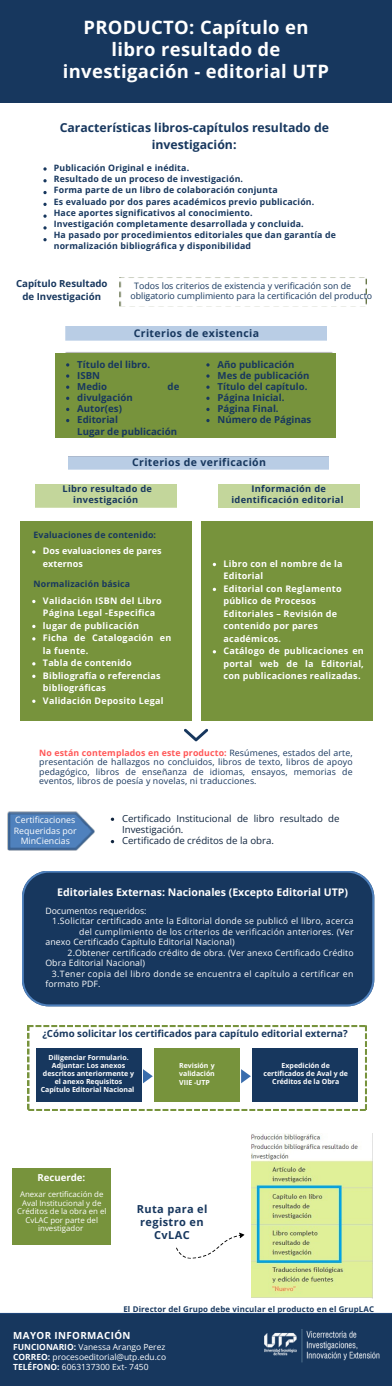
<style>
.page{position:relative;width:392px;height:1386px;background:#fff}
.page>*{position:absolute;margin:0;border:0;box-sizing:border-box;transform-origin:0 0}
.t1{font:700 18.38px/21.7px "Open Sans";letter-spacing:.02em;color:#fff;text-align:center}
.t2{font:700 12.25px/16.4px "Open Sans";color:#17375e;text-align:center}
.t3{font:700 11.03px/13.1px "Open Sans";letter-spacing:.035em;color:#17375e;text-align:center}
.t4{font:700 10.5px "Open Sans";color:#fff}
.t5{font:700 10.5px "Open Sans";letter-spacing:.035em;color:#17375e}
.t6{font:700 9.8px "Open Sans";letter-spacing:.04em;color:#fff}
.t7{font:700 9.71px "Open Sans";color:#17375e}
.t8{font:700 9.62px/11.2px "Open Sans";color:#17375e}
.t9{font:9.62px/11.2px "Open Sans";color:#10253f}
.t10{font:700 9.62px "Open Sans";color:#fff}
.t11{font:700 9.28px/10.5px "Open Sans";letter-spacing:.035em;color:#17375e;text-align:center}
.t12{font:700 9.01px/12.4px "Open Sans";letter-spacing:.025em;color:#fff}
.t13{font:700 9.01px/12.4px "Open Sans";color:#fff}
.t14{font:8.84px/10.5px "Open Sans";color:#17375e}
.t15{font:700 8.75px/11.2px "Open Sans";letter-spacing:.02em;color:#17375e}
.t16{font:8.75px/10.5px "Open Sans";letter-spacing:.015em;color:#fff;text-align:right}
.t17{font:8.75px/9.2px "Open Sans";letter-spacing:.015em;color:#17375e;text-align:justify}
.t18{font:8.75px "Open Sans";letter-spacing:.045em;color:#fff}
.t19{font:8.4px/9.9px "Open Sans";color:#fff;text-align:justify}
.t20{font:7.88px/8.6px "Open Sans";color:#fff;text-align:center}
.t21{font:700 7.88px "Open Sans";letter-spacing:.02em;color:#17375e}
.t22{font:700 7px/7.9px "Open Sans";color:#fff;text-align:center}
.s1{font-weight:700;color:#ff5757}
.s2{font-weight:700}
</style>
<div class="page">
<div style="left:20px;top:521px;width:172px;height:199px;background:#77933c"></div>
<div style="left:22px;top:870px;width:351px;height:136px;background:#17375e"></div>
<div style="left:20px;top:868px;width:355px;height:140px;border:4px solid #4f81bd;border-radius:27px"></div>
<div style="left:55px;top:353px;width:280px;height:84px;background:#77933c"></div>
<svg style="left:27px;top:1025px;width:340px;height:86px"></svg>
<div style="left:154px;top:1048px;width:85px;height:53px;background:#77933c"></div>
<div style="left:252px;top:1048px;width:105px;height:53px;background:#17375e"></div>
<div style="left:0;top:0;width:391px;height:102px;background:#17375e"></div>
<img style="left:251px;top:1133px;width:120px;height:164px">
<div style="left:12px;top:1168px;width:99px;height:76px;background:#77933c"></div>
<svg style="left:176px;top:1232px;width:68px;height:26px"></svg>
<img style="left:119px;top:277px;width:247px;height:29px">
<div style="left:36px;top:1048px;width:105px;height:53px;background:#17375e"></div>
<div style="left:201px;top:521px;width:171px;height:199px;background:#77933c"></div>
<div style="left:217px;top:483px;width:141px;height:24px;background:#c3d69b"></div>
<img style="left:7px;top:811px;width:87px;height:39px">
<svg style="left:43px;top:167px;width:4px;height:4px"></svg>
<svg style="left:43px;top:179px;width:4px;height:3px"></svg>
<svg style="left:43px;top:191px;width:4px;height:3px"></svg>
<svg style="left:43px;top:203px;width:4px;height:3px"></svg>
<svg style="left:43px;top:214px;width:4px;height:4px"></svg>
<svg style="left:43px;top:226px;width:4px;height:3px"></svg>
<svg style="left:43px;top:238px;width:4px;height:3px"></svg>
<svg style="left:66px;top:374px;width:3px;height:4px"></svg>
<svg style="left:111px;top:817px;width:3px;height:4px"></svg>
<svg style="left:143px;top:1069px;width:9px;height:14px"></svg>
<svg style="left:184px;top:720px;width:24px;height:21px"></svg>
<div style="left:191px;top:726px;width:9px;height:7px;background:#fff"></div>
<div style="left:189px;top:726px;width:13px;height:5px;background:#fff"></div>
<svg style="left:240px;top:1069px;width:10px;height:14px"></svg>
<div style="left:0;top:1312px;width:391px;height:73px;background:#17375e"></div>
<img style="left:264px;top:1329px;width:117px;height:41px">
<p class="t1" style="left:63px;top:16px;width:267px">PRODUCTO: Capítulo en libro resultado de investigación - editorial UTP</p>
<p class="t2" style="left:60px;top:119px;width:270px">Características libros-capítulos resultado de investigación:</p>
<p class="t15" style="left:54px;top:162px;width:137px">Publicación Original e inédita.</p>
<p class="t15" style="left:54px;top:173px;width:190px">Resultado de un proceso de investigación.</p>
<p class="t15" style="left:54px;top:184px;width:225px">Forma parte de un libro de colaboración conjunta</p>
<p class="t15" style="left:54px;top:195px;width:261px">Es evaluado por dos pares académicos previo publicación.</p>
<p class="t15" style="left:54px;top:207px;width:200px">Hace aportes significativos al conocimiento.</p>
<p class="t15" style="left:54px;top:218px;width:251px">Investigación completamente desarrollada y concluida.</p>
<p class="t15" style="left:54px;top:229px;width:283px">Ha pasado por procedimientos editoriales que dan garantía de normalización bibliográfica y disponibilidad</p>
<p class="t8" style="left:16px;top:277px;width:93px;line-height:13.1px;text-align:center">Capítulo Resultado de Investigación</p>
<p class="t14" style="left:130px;top:280px;width:243px;text-indent:4px">Todos los criterios de existencia y verificación son de obligatorio cumplimiento para la certificación del producto</p>
<p class="t5" style="left:133px;top:325px;width:127px">Criterios de existencia</p>
<p class="t8" style="left:77px;top:358px;width:74px">Título del libro.</p>
<p class="t8" style="left:77px;top:369px;width:24px">ISBN</p>
<p class="t8" style="left:77px;top:380px;width:31px">Medio</p>
<p class="t8" style="left:167px;top:380px;width:13px">de</p>
<p class="t8" style="left:77px;top:392px;width:57px">divulgación<br>Autor(es)</p>
<p class="t8" style="left:77px;top:414px;width:42px">Editorial</p>
<p class="t8" style="left:77px;top:425px;width:101px">Lugar de publicación</p>
<p class="t8" style="left:217px;top:358px;width:95px">Año publicación<br>Mes de publicación<br>Título del capítulo.<br>Página Inicial.<br>Página Final.<br>Número de Páginas</p>
<p class="t5" style="left:132px;top:454px;width:135px">Criterios de verificación</p>
<p class="t11" style="left:62px;top:483px;width:91px">Libro resultado de investigación</p>
<p class="t11" style="left:231px;top:483px;width:114px">Información de identificación editorial</p>
<p class="t15" style="left:33px;top:529px;width:124px">Evaluaciones de contenido:</p>
<p class="t13" style="left:43px;top:544px;width:120px">Dos evaluaciones de pares externos</p>
<p class="t12" style="left:43px;top:594px;width:120px">Validación ISBN del Libro<br>Página Legal -Especifica lugar de publicación</p>
<p class="t12" style="left:43px;top:631px;width:130px">Ficha de Catalogación en la fuente.</p>
<p class="t12" style="left:43px;top:656px;width:119px">Tabla de contenido<br>Bibliografía o referencias bibliográficas</p>
<p class="t12" style="left:43px;top:693px;width:122px">Validación Deposito Legal</p>
<p class="t15" style="left:33px;top:578px;width:98px">Normalización básica</p>
<p class="t12" style="left:223px;top:557px;width:120px">Libro con el nombre de la<br>Editorial</p>
<p class="t12" style="left:223px;top:582px;width:119px">Editorial con Reglamento público de Procesos</p>
<p class="t12" style="left:223px;top:607px;width:115px">Editoriales – Revisión de contenido por pares académicos.</p>
<p class="t12" style="left:223px;top:644px;width:142px;text-align:justify">Catálogo de publicaciones en portal web de la Editorial, con publicaciones realizadas.</p>
<p class="t17" style="left:39px;top:748px;width:314px"><span class="s1">No están contemplados en este producto:</span> Resúmenes, estados del arte, presentación de hallazgos no concluidos, libros de texto, libros de apoyo pedagógico, libros de enseñanza de idiomas, ensayos, memorias de eventos, libros de poesía y novelas, ni traducciones.</p>
<p class="t16" style="left:14px;top:814px;width:64px;text-align:center">Certificaciones<br>Requeridas por<br>MinCiencias</p>
<p class="t9" style="left:122px;top:812px;width:219px">Certificado Institucional de libro resultado de<br>Investigación.</p>
<p class="t9" style="left:122px;top:834px;width:153px">Certificado de créditos de la obra.</p>
<p class="t4" style="left:57px;top:884px;width:292px">Editoriales Externas: Nacionales (Excepto Editorial UTP)</p>
<p class="t16" style="left:45px;top:905px;width:102px">Documentos requeridos:</p>
<p class="t16" style="left:52px;top:915px;width:302px">1.Solicitar certificado ante la Editorial donde se publicó el libro, acerca del cumplimiento de los criterios de verificación anteriores. (Ver</p>
<p class="t16" style="left:45px;top:936px;width:190px">anexo Certificado Capítulo Editorial Nacional)</p>
<p class="t16" style="left:67px;top:947px;width:287px">2.Obtener certificado crédito de obra. (Ver anexo Certificado Crédito</p>
<p class="t16" style="left:45px;top:957px;width:101px">Obra Editorial Nacional)</p>
<p class="t18" style="left:52px;top:967px;width:302px">3.Tener copia del libro donde se encuentra el capítulo a certificar en</p>
<p class="t16" style="left:45px;top:978px;width:56px">formato PDF.</p>
<p class="t7" style="left:42px;top:1026px;width:306px">¿Cómo solicitar los certificados para capítulo editorial externa?</p>
<p class="t22" style="left:43px;top:1053px;width:92px">Diligenciar Formulario.<br>Adjuntar: Los anexos descritos anteriormente y el anexo Requisitos</p>
<p class="t22" style="left:41px;top:1085px;width:95px">Capítulo Editorial Nacional</p>
<p class="t10" style="left:37px;top:1171px;width:49px">Recuerde:</p>
<p class="t22" style="left:179px;top:1060px;width:37px;line-height:8.6px;text-align:justify">Revisión y validación VIIE -UTP</p>
<p class="t22" style="left:281px;top:1061px;width:50px">Expedición de</p>
<p class="t22" style="left:263px;top:1069px;width:86px">certificados de Aval y de<br>Créditos de la Obra</p>
<p class="t20" style="left:17px;top:1189px;width:90px">Anexar certificación de<br>Aval Institucional y de<br>Créditos de la obra en el<br>CvLAC por parte del investigador</p>
<p class="t3" style="left:136px;top:1202px;width:72px">Ruta para el registro en<br>CvLAC</p>
<p class="t21" style="left:123px;top:1303px;width:252px">El Director del Grupo debe vincular el producto en el GrupLAC</p>
<p class="t6" style="left:13px;top:1327px;width:118px">MAYOR INFORMACIÓN</p>
<p class="t19" style="left:13px;top:1341px;width:154px"><span class="s2">FUNCIONARIO:</span> Vanessa Arango Perez <span class="s2">CORREO:</span> procesoeditorial@utp.edu.co <span class="s2">TELÉFONO:</span> 6063137300 Ext- 7450</p>
</div>
